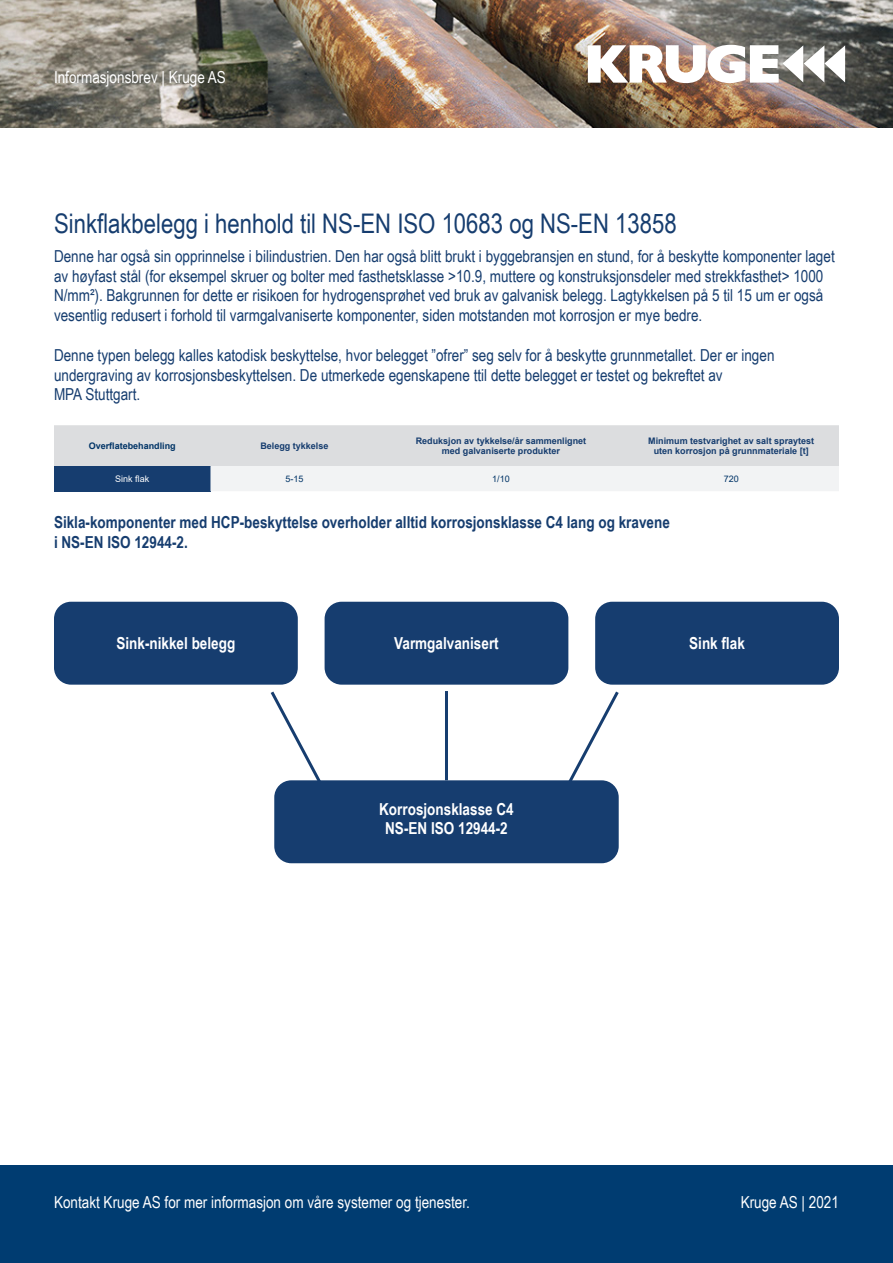
<style>
.page{position:relative;width:893px;height:1263px;background:#fff}
.page>*{position:absolute;margin:0;border:0;box-sizing:border-box;transform-origin:0 0}
.t1{font:27px "Arial Narrow";color:#163d6f}
.t2{font:16.5px/19.8px "Arial Narrow";color:#163d6f}
.t3{font:700 16.5px "Arial Narrow";color:#163d6f}
.t4{font:16.5px "Arial Narrow";color:#fff}
.t5{font:700 16.5px "Arial Narrow";color:#fff}
.t6{font:700 9px/10.8px "Arial";color:#163d6f;text-align:center}
.t7{font:700 9px "Arial";color:#036}
.t8{font:9px "Arial";color:#036}
.t9{font:9px "Arial";color:#fff}
</style>
<div class="page">
<img style="left:0;top:0;width:893px;height:127px">
<div style="left:0;top:1165px;width:893px;height:98px;background:#003c71"></div>
<img style="left:588px;top:45px;width:257px;height:38px">
<svg style="left:54px;top:425px;width:785px;height:66px"></svg>
<div style="left:54px;top:602px;width:244px;height:83px;background:#163d6f;border-radius:17px"></div>
<div style="left:325px;top:602px;width:243px;height:83px;background:#163d6f;border-radius:17px"></div>
<div style="left:274px;top:780px;width:345px;height:83px;background:#163d6f;border-radius:17px"></div>
<div style="left:595px;top:602px;width:244px;height:83px;background:#163d6f;border-radius:17px"></div>
<hr style="left:445px;top:691px;width:3px;height:89px;background:#163d6f">
<svg style="left:270px;top:691px;width:54px;height:96px"></svg>
<svg style="left:565px;top:691px;width:54px;height:96px"></svg>
<p class="t4" style="left:54px;top:65px;width:173px">Informasjonsbrev | Kruge AS</p>
<p class="t1" style="left:54px;top:203px;width:624px">Sinkflakbelegg i henhold til NS-EN ISO 10683 og NS-EN 13858</p>
<p class="t2" style="left:54px;top:245px;width:782px">Denne har også sin opprinnelse i bilindustrien. Den har også blitt brukt i byggebransjen en stund, for å beskytte komponenter laget av høyfast stål (for eksempel skruer og bolter med fasthetsklasse &gt;10.9, muttere og konstruksjonsdeler med strekkfasthet&gt; 1000<br>N/mm²). Bakgrunnen for dette er risikoen for hydrogensprøhet ved bruk av galvanisk belegg. Lagtykkelsen på 5 til 15 um er også vesentlig redusert i forhold til varmgalvaniserte komponenter, siden motstanden mot korrosjon er mye bedre.</p>
<p class="t2" style="left:54px;top:344px;width:722px">Denne typen belegg kalles katodisk beskyttelse, hvor belegget ”ofrer” seg selv for å beskytte grunnmetallet. Der er ingen undergraving av korrosjonsbeskyttelsen. De utmerkede egenskapene ttil dette belegget er testet og bekreftet av<br>MPA Stuttgart.</p>
<p class="t7" style="left:89px;top:439px;width:89px">Overflatebehandling</p>
<p class="t6" style="left:260px;top:440px;width:70px">Belegg tykkelse</p>
<p class="t6" style="left:416px;top:435px;width:172px">Reduksjon av tykkelse/år sammenlignet</p>
<p class="t6" style="left:442px;top:446px;width:120px">med galvaniserte produkter</p>
<p class="t6" style="left:648px;top:435px;width:168px">Minimum testvarighet av salt spraytest uten korrosjon på grunnmateriale [t]</p>
<p class="t9" style="left:115px;top:473px;width:36px">Sink flak</p>
<p class="t8" style="left:285px;top:473px;width:20px">5-15</p>
<p class="t8" style="left:492px;top:473px;width:19px">1/10</p>
<p class="t8" style="left:724px;top:473px;width:17px">720</p>
<p class="t3" style="left:54px;top:510px;width:617px">Sikla-komponenter med HCP-beskyttelse overholder alltid korrosjonsklasse C4 lang og kravene</p>
<p class="t3" style="left:54px;top:530px;width:135px">i NS-EN ISO 12944-2.</p>
<p class="t5" style="left:116px;top:631px;width:120px">Sink-nikkel belegg</p>
<p class="t5" style="left:394px;top:631px;width:106px">Varmgalvanisert</p>
<p class="t5" style="left:689px;top:631px;width:57px">Sink flak</p>
<p class="t5" style="left:379px;top:796px;width:136px">Korrosjonsklasse C4</p>
<p class="t5" style="left:385px;top:816px;width:124px">NS-EN ISO 12944-2</p>
<p class="t4" style="left:54px;top:1190px;width:417px">Kontakt Kruge AS for mer informasjon om våre systemer og tjenester.</p>
<p class="t4" style="left:741px;top:1190px;width:100px">Kruge AS | 2021</p>
</div>
